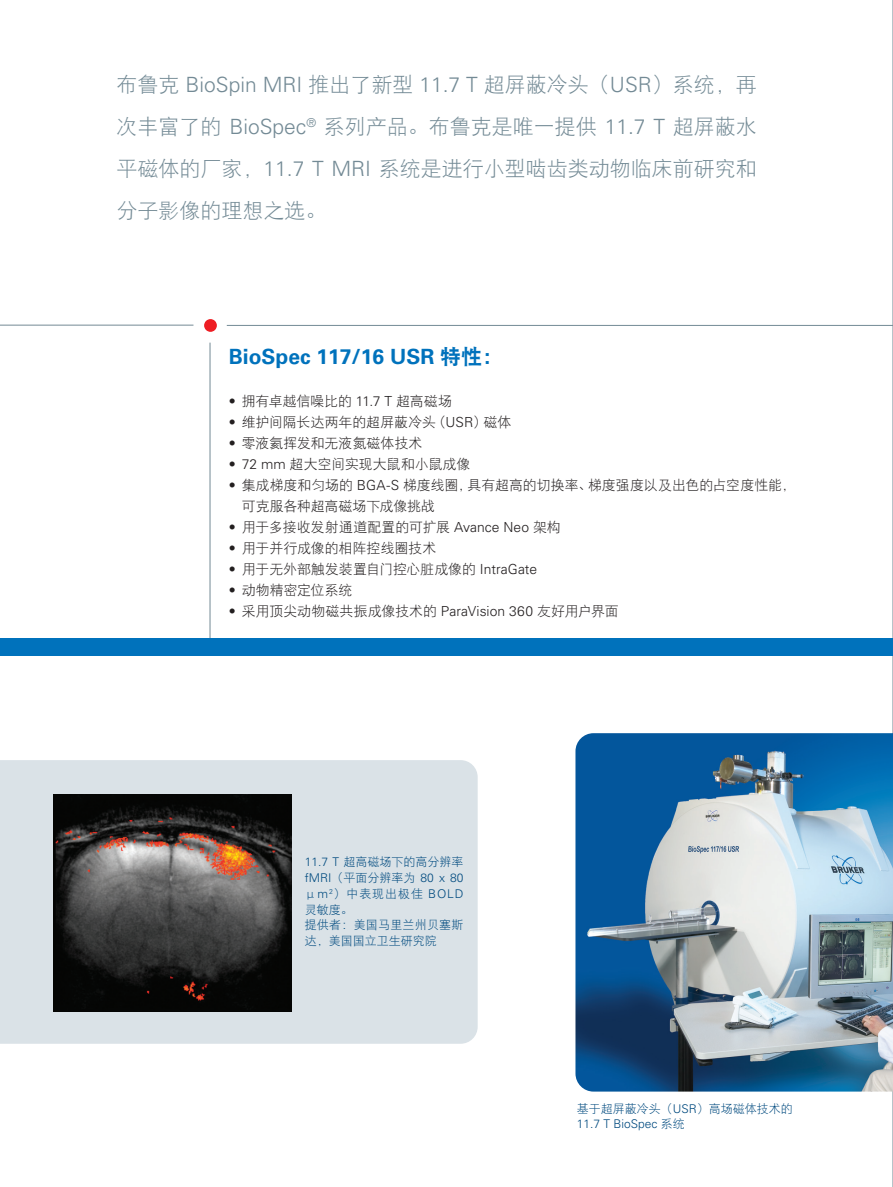
<style>
.page{position:relative;width:893px;height:1187px;background:#fff}
.page>*{position:absolute;margin:0;border:0;box-sizing:border-box;transform-origin:0 0}
.brochure_introductio{font:21px/42px "DF Hei W3";color:#738a95;text-align:justify}
.brochure_subheadline{font:700 21px "Univers LT Std";color:#0072bc}
.t1{font:13.8px/21px "DF Hei W3";color:#231f20}
.brochure_legend{font:12px/15.8px "DF Hei W3";color:#004a7f;text-align:justify}
.brochure_legend-2{font:12px/15.8px "DF Hei W3";letter-spacing:.02em;color:#004a7f}
.s1{font-family:"Univers LT Std";font-weight:300}
.s2{font-family:"DFP Hei W9";font-weight:400}
</style>
<div class="page">
<hr style="left:892px;top:0;width:1px;height:1186px;background:#738a95">
<hr style="left:210px;top:342px;width:1px;height:303px;background:#738a95">
<hr style="left:227px;top:325px;width:666px;height:1px;background:#738a95">
<div style="left:0;top:760px;width:478px;height:283px;background:#dae2e7"></div>
<div style="left:0;top:638px;width:893px;height:17px;background:#0072bc"></div>
<hr style="left:0;top:325px;width:193px;height:1px;background:#738a95">
<div style="left:204px;top:319px;width:13px;height:13px;background:#ee1d23;border-radius:50%"></div>
<img style="left:54px;top:794px;width:238px;height:217px">
<img style="left:575px;top:733px;width:318px;height:358px">
<p class="brochure_introductio" style="left:117px;top:63px;width:642px">布鲁克 <span class="s1">BioSpin MRI</span> 推出了新型 <span class="s1">11.7 T</span> 超屏蔽冷头（<span class="s1">USR</span>）系统，再次丰富了的 <span class="s1">BioSpec</span><sup>®</sup> 系列产品。布鲁克是唯一提供 <span class="s1">11.7 T</span> 超屏蔽水平磁体的厂家，<span class="s1">11.7 T MRI</span> 系统是进行小型啮齿类动物临床前研究和分子影像的理想之选。</p>
<p class="brochure_subheadline" style="left:229px;top:344px;width:276px">BioSpec 117/16 USR <span class="s2">特性：</span></p>
<p class="t1" style="left:229px;top:391px;width:225px"><span class="s1">•</span> 拥有卓越信噪比的 <span class="s1">11.7 T</span> 超高磁场</p>
<p class="t1" style="left:229px;top:412px;width:284px"><span class="s1">•</span> 维护间隔长达两年的超屏蔽冷头（<span class="s1">USR</span>）磁体</p>
<p class="t1" style="left:229px;top:433px;width:195px"><span class="s1">•</span> 零液氦挥发和无液氮磁体技术</p>
<p class="t1" style="left:229px;top:454px;width:243px"><span class="s1">• 72 mm</span> 超大空间实现大鼠和小鼠成像</p>
<p class="t1" style="left:242px;top:475px;width:555px;text-indent:-13px"><span class="s1">•</span> 集成梯度和匀场的 <span class="s1">BGA-S</span> 梯度线圈，具有超高的切换率、梯度强度以及出色的占空度性能，可克服各种超高磁场下成像挑战</p>
<p class="t1" style="left:229px;top:517px;width:333px"><span class="s1">•</span> 用于多接收发射通道配置的可扩展 <span class="s1">Avance Neo</span> 架构</p>
<p class="t1" style="left:229px;top:538px;width:209px"><span class="s1">•</span> 用于并行成像的相阵控线圈技术</p>
<p class="t1" style="left:229px;top:559px;width:310px"><span class="s1">•</span> 用于无外部触发装置自门控心脏成像的 <span class="s1">IntraGate</span></p>
<p class="t1" style="left:229px;top:580px;width:125px"><span class="s1">•</span> 动物精密定位系统</p>
<p class="t1" style="left:229px;top:601px;width:391px"><span class="s1">•</span> 采用顶尖动物磁共振成像技术的 <span class="s1">ParaVision 360</span> 友好用户界面</p>
<p class="brochure_legend" style="left:305px;top:854px;width:160px"><span class="s1">11.7 T</span> 超高磁场下的高分辨率<span class="s1">fMRI</span>（平面分辨率为 <span class="s1">80 x 80 </span>μ<span class="s1">m</span><sup>2</sup>）中表现出极佳 <span class="s1">BOLD</span>灵敏度。</p>
<p class="brochure_legend-2" style="left:305px;top:917px;width:160px">提供者：美国马里兰州贝塞斯达，美国国立卫生研究院</p>
<p class="brochure_legend" style="left:577px;top:1100px;width:217px">基于超屏蔽冷头（<span class="s1">USR</span>）高场磁体技术的<br><span class="s1">11.7 T BioSpec</span> 系统</p>
</div>
